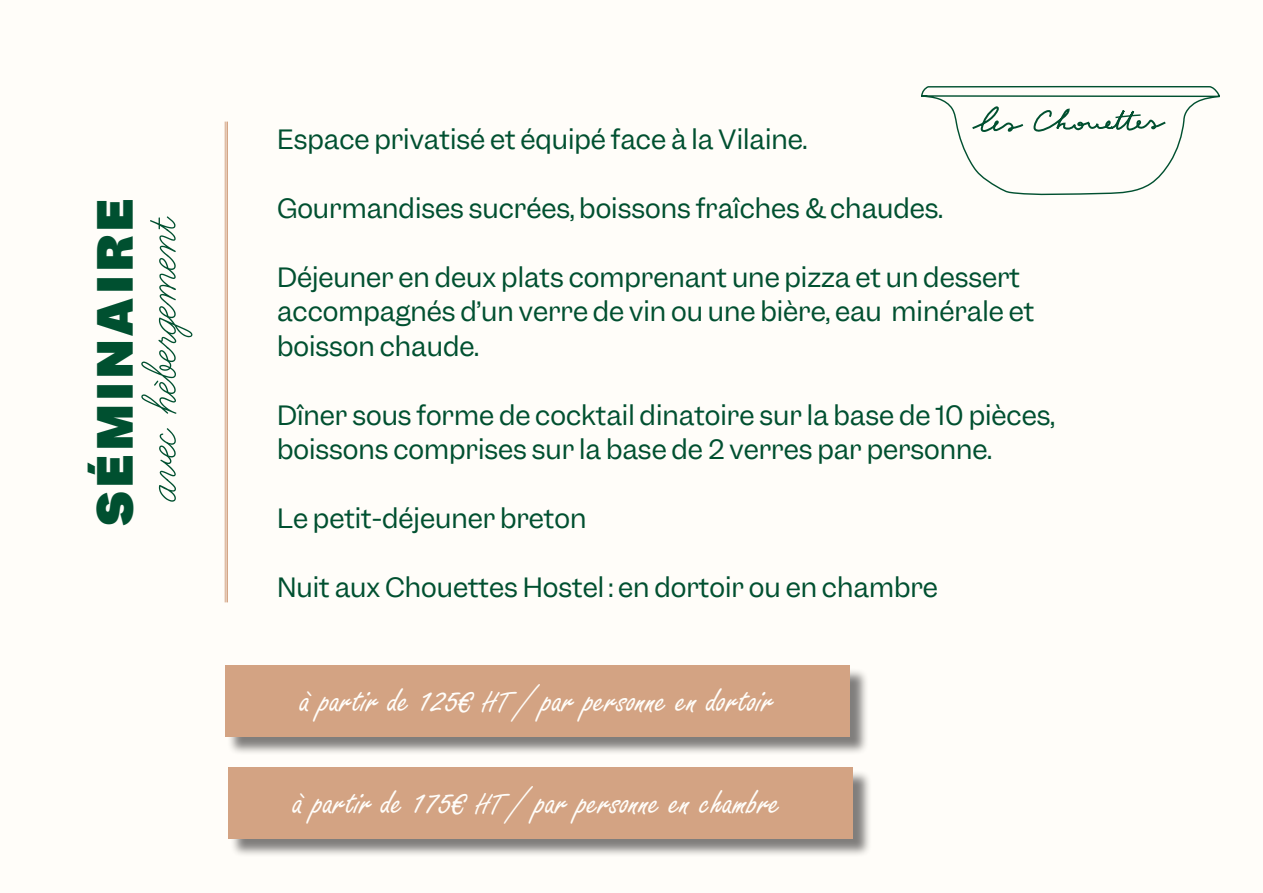
<style>
.page{position:relative;width:1263px;height:893px;background:#fffdf9}
.page>*{position:absolute;margin:0;border:0;box-sizing:border-box;transform-origin:0 0}
.t1{font:60px "Learning Curve";color:#005030}
.t2{font:900 46.5px "Garnett";letter-spacing:.1em;color:#005030}
.t3{font:39px "Freestyle Script";color:#fffdf9}
.t4{font:25.5px/34.5px "Garnett";color:#005030}
.s1{font-size:30px}
</style>
<div class="page">
<hr style="left:226px;top:122px;width:2px;height:480px;background:#d3a383">
<hr style="left:225px;top:122px;width:1px;height:480px;background:#d3a383">
<div style="left:227px;top:667px;width:641px;height:89px;background:#000;opacity:.5"></div>
<div style="left:225px;top:666px;width:625px;height:71px;background:#d3a383"></div>
<svg style="left:921px;top:85px;width:299px;height:111px"></svg>
<div style="left:230px;top:769px;width:641px;height:89px;background:#000;opacity:.5"></div>
<div style="left:228px;top:768px;width:625px;height:71px;background:#d3a383"></div>
<h2 class="t2" style="left:83px;top:525px;width:328px;rotate:-90deg">SÉMINAIRE</h2>
<h1 class="t1" style="left:133px;top:503px;width:288px;rotate:-90deg">avec hébergement</h1>
<p class="t4" style="left:277px;top:122px;width:532px">Espace privatisé et équipé face à la Vilaine.</p>
<p class="t4" style="left:277px;top:191px;width:667px">Gourmandises sucrées, boissons fraîches &amp; chaudes.</p>
<p class="t4" style="left:277px;top:260px;width:759px">Déjeuner en deux plats comprenant une pizza et un dessert accompagnés d’un verre de vin ou une bière, eau minérale et boisson chaude.</p>
<p class="t4" style="left:277px;top:398px;width:779px">Dîner sous forme de cocktail dinatoire sur la base de 10 pièces, boissons comprises sur la base de 2 verres par personne.</p>
<p class="t4" style="left:277px;top:502px;width:311px">Le petit-déjeuner breton</p>
<p class="t4" style="left:277px;top:571px;width:662px">Nuit aux Chouettes Hostel : en dortoir ou en chambre</p>
<h3 class="t3" style="left:300px;top:679px;width:475px">à partir de 125€ <span class="s1">HT</span> / par personne en dortoir</h3>
<h3 class="t3" style="left:294px;top:781px;width:489px">à partir de 175€ <span class="s1">HT</span> / par personne en chambre</h3>
</div>
